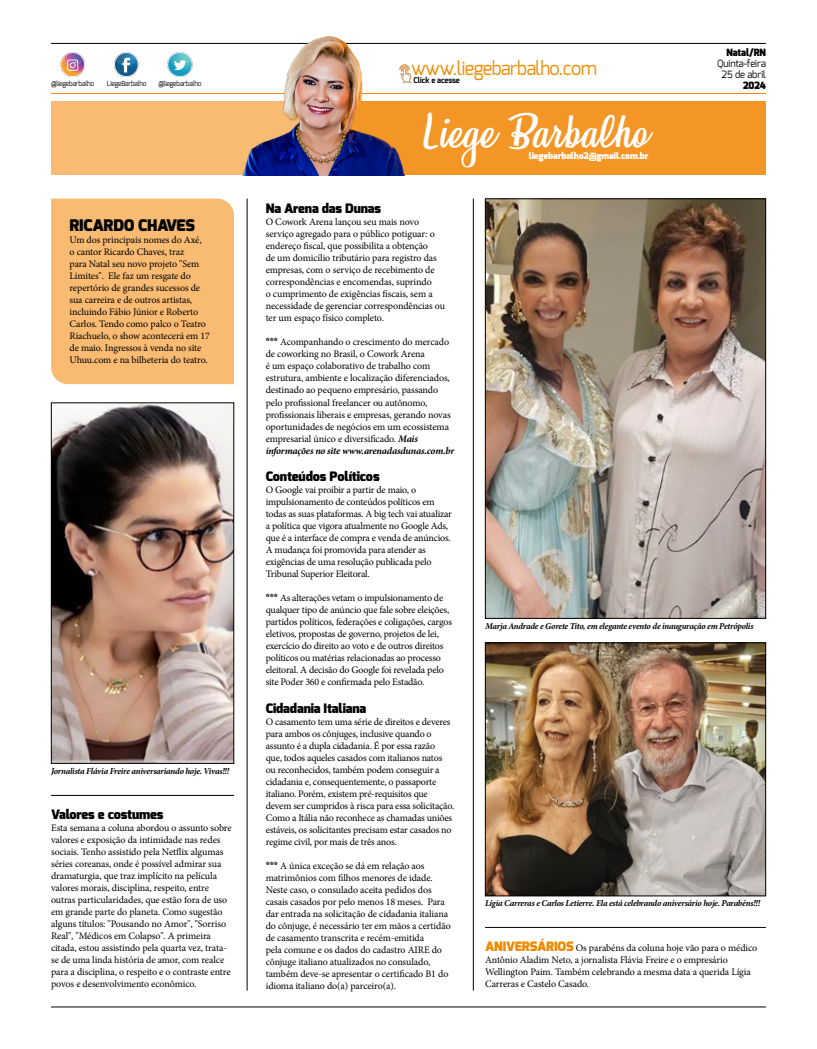
<style>
.page{position:relative;width:817px;height:1049px;background:#fff}
.page>*{position:absolute;margin:0;border:0;box-sizing:border-box;transform-origin:0 0}
.t1{font:41px "Honeymoon Personal Use";color:#fff}
.t2{font:19.1px "Exo";letter-spacing:-.03em;color:#f08a00;scale:.95 1}
.t3{font:900 16px "Exo";letter-spacing:-.01em;color:#000}
.t4{font:900 13px "Exo";letter-spacing:-.01em;color:#000}
.t5{font:10px/12px "Minion Pro";letter-spacing:-.015em;color:#000}
.t6{font:10px/11px "Exo";letter-spacing:-.01em;color:#000;text-align:center;scale:.95 1}
.t7{font:900 10px "Exo";letter-spacing:-.01em;color:#000;scale:.95 1}
.t8{font:italic 700 9px "Minion Pro";letter-spacing:-.03em;color:#000}
.t9{font:900 9px "Exo";letter-spacing:-.01em;color:#fff}
.t10{font:700 8px "Exo";letter-spacing:-.01em;color:#000;scale:.95 1}
.t11{font:7px "Exo";letter-spacing:-.03em;color:#000;scale:.95 1}
.s1{font-family:"Exo";font-weight:900}
.s2{font-weight:700;font-style:italic}
.s3{font-family:"Exo";font-weight:900;font-size:13px;color:#f08a00}
</style>
<div class="page">
<hr style="left:51px;top:43px;width:714px;height:1px;background:#000">
<hr style="left:51px;top:93px;width:714px;height:1px;background:#f08a00">
<img style="left:60px;top:52px;width:25px;height:24px">
<img style="left:114px;top:52px;width:25px;height:24px">
<img style="left:168px;top:52px;width:24px;height:24px">
<div style="left:51px;top:101px;width:595px;height:74px;background:#f9ba72"></div>
<div style="left:329px;top:101px;width:436px;height:74px;background:#f39626"></div>
<img style="left:217px;top:36px;width:209px;height:139px">
<img style="left:394px;top:63px;width:21px;height:21px">
<div style="left:51px;top:199px;width:183px;height:185px;background:#f9ba72"></div>
<hr style="left:247px;top:199px;width:1px;height:792px;background:#000">
<hr style="left:473px;top:199px;width:1px;height:792px;background:#000">
<hr style="left:51px;top:795px;width:183px;height:1px;background:#000">
<img style="left:53px;top:405px;width:179px;height:356px">
<div style="left:51px;top:403px;width:183px;height:360px;border:1px solid #000"></div>
<img style="left:487px;top:201px;width:276px;height:416px">
<div style="left:485px;top:199px;width:280px;height:420px;border:1px solid #000"></div>
<img style="left:487px;top:645px;width:276px;height:249px">
<div style="left:485px;top:643px;width:280px;height:253px;border:1px solid #000"></div>
<hr style="left:485px;top:927px;width:280px;height:1px;background:#000">
<hr style="left:51px;top:1006px;width:714px;height:1px;background:#000">
<p class="t11" style="left:51px;top:79px;width:47px">@liegebarbalho</p>
<p class="t11" style="left:107px;top:79px;width:43px">LiegeBarbalho</p>
<p class="t11" style="left:158px;top:79px;width:47px">@liegebarbalho</p>
<h3 class="t3" style="left:69px;top:215px;width:127px">RICARDO CHAVES</h3>
<p class="t5" style="left:69px;top:234px;width:142px">Um dos principais nomes do Axé,<br>o cantor Ricardo Chaves, traz<br>para Natal seu novo projeto "Sem<br>Limites". Ele faz um resgate do repertório de grandes sucessos de sua carreira e de outros artistas, incluindo Fábio Júnior e Roberto<br>Carlos. Tendo como palco o Teatro<br>Riachuelo, o show acontecerá em 17 de maio. Ingressos à venda no site<br>Uhuu.com e na bilheteria do teatro.</p>
<p class="t8" style="left:51px;top:765px;width:180px">Jornalista Flávia Freire aniversariando hoje. Vivas!!!</p>
<h3 class="t4" style="left:51px;top:806px;width:114px">Valores e costumes</h3>
<p class="t5" style="left:51px;top:822px;width:182px">Esta semana a coluna abordou o assunto sobre valores e exposição da intimidade nas redes sociais. Tenho assistido pela Netflix algumas séries coreanas, onde é possível admirar sua dramaturgia, que traz implícito na película valores morais, disciplina, respeito, entre outras particularidades, que estão fora de uso em grande parte do planeta. Como sugestão alguns títulos: "Pousando no Amor", "Sorriso Real", "Médicos em Colapso". A primeira citada, estou assistindo pela quarta vez, trata&shy;se de uma linda história de amor, com realce para a disciplina, o respeito e o contraste entre povos e desenvolvimento econômico.</p>
<h2 class="t2" style="left:411px;top:56px;width:197px">www.liegebarbalho.com</h2>
<p class="t10" style="left:413px;top:75px;width:50px">Click e acesse</p>
<h1 class="t1" style="left:424px;top:108px;width:225px">Liege Barbalho</h1>
<p class="t9" style="left:529px;top:150px;width:121px">liegebarbalho2@gmail.com.br</p>
<p class="t7" style="left:726px;top:46px;width:43px">Natal/RN</p>
<p class="t6" style="left:717px;top:58px;width:53px">Quinta-feira<br>25 de abril</p>
<p class="t7" style="left:743px;top:79px;width:25px">2024</p>
<h3 class="t4" style="left:266px;top:200px;width:117px">Na Arena das Dunas</h3>
<p class="t5" style="left:266px;top:216px;width:181px">O Cowork Arena lançou seu mais novo serviço agregado para o público potiguar: o endereço fiscal, que possibilita a obtenção<br>de um domicílio tributário para registro das empresas, com o serviço de recebimento de correspondências e encomendas, suprindo<br>o cumprimento de exigências fiscais, sem a necessidade de gerenciar correspondências ou ter um espaço físico completo.</p>
<p class="t5" style="left:266px;top:336px;width:190px"><span class="s1">***</span> Acompanhando o crescimento do mercado de coworking no Brasil, o Cowork Arena<br>é um espaço colaborativo de trabalho com estrutura, ambiente e localização diferenciados, destinado ao pequeno empresário, passando pelo profissional freelancer ou autônomo, profissionais liberais e empresas, gerando novas oportunidades de negócios em um ecossistema empresarial único e diversificado. <span class="s2">Mais informações no site www.arenadasdunas.com.br</span></p>
<h3 class="t4" style="left:266px;top:468px;width:115px">Conteúdos Políticos</h3>
<p class="t5" style="left:266px;top:484px;width:188px">O Google vai proibir a partir de maio, o impulsionamento de conteúdos políticos em todas as suas plataformas. A big tech vai atualizar a política que vigora atualmente no Google Ads, que é a interface de compra e venda de anúncios.<br>A mudança foi promovida para atender as exigências de uma resolução publicada pelo Tribunal Superior Eleitoral.</p>
<p class="t5" style="left:266px;top:592px;width:188px"><span class="s1">***</span> As alterações vetam o impulsionamento de qualquer tipo de anúncio que fale sobre eleições, partidos políticos, federações e coligações, cargos eletivos, propostas de governo, projetos de lei, exercício do direito ao voto e de outros direitos políticos ou matérias relacionadas ao processo eleitoral. A decisão do Google foi revelada pelo site Poder 360 e confirmada pelo Estadão.</p>
<h3 class="t4" style="left:266px;top:700px;width:102px">Cidadania Italiana</h3>
<p class="t5" style="left:266px;top:715px;width:190px">O casamento tem uma série de direitos e deveres para ambos os cônjuges, inclusive quando o assunto é a dupla cidadania. É por essa razão<br>que, todos aqueles casados com italianos natos ou reconhecidos, também podem conseguir a cidadania e, consequentemente, o passaporte italiano. Porém, existem pré-requisitos que devem ser cumpridos à risca para essa solicitação.<br>Como a Itália não reconhece as chamadas uniões estáveis, os solicitantes precisam estar casados no regime civil, por mais de três anos.</p>
<p class="t5" style="left:266px;top:859px;width:186px"><span class="s1">***</span> A única exceção se dá em relação aos matrimônios com filhos menores de idade.<br>Neste caso, o consulado aceita pedidos dos casais casados por pelo menos 18 meses. Para dar entrada na solicitação de cidadania italiana do cônjuge, é necessário ter em mãos a certidão de casamento transcrita e recém-emitida<br>pela comune e os dados do cadastro AIRE do cônjuge italiano atualizados no consulado, também deve-se apresentar o certificado B1 do idioma italiano do(a) parceiro(a).</p>
<p class="t8" style="left:485px;top:619px;width:270px">Marja Andrade e Gorete Tito, em elegante evento de inauguração em Petrópolis</p>
<p class="t8" style="left:485px;top:897px;width:276px">Lígia Carreras e Carlos Letierre. Ela está celebrando aniversário hoje. Parabéns!!!</p>
<p class="t5" style="left:485px;top:942px;width:274px"><span class="s3">ANIVERSÁRIOS</span> Os parabéns da coluna hoje vão para o médico Antônio Aladim Neto, a jornalista Flávia Freire e o empresário Wellington Paim. Também celebrando a mesma data a querida Lígia Carreras e Castelo Casado.</p>
</div>
